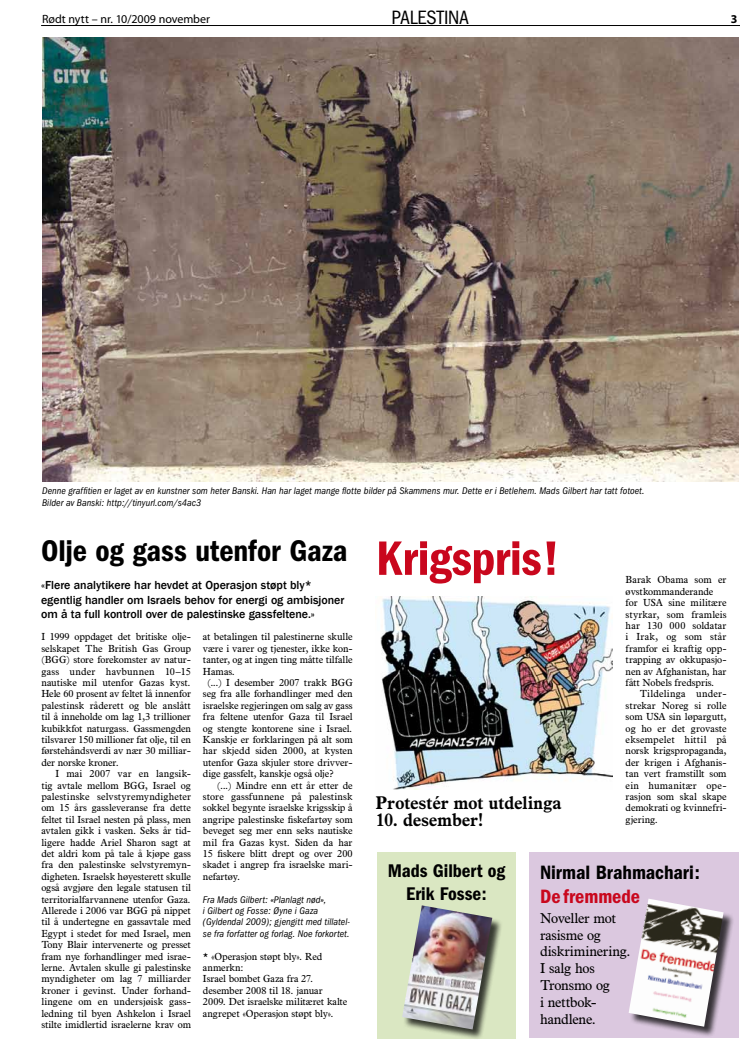
<style>
.page{position:relative;width:740px;height:1049px;background:#fff}
.page>*{position:absolute;margin:0;border:0;box-sizing:border-box;transform-origin:0 0}
.t1{font:600 condensed 50px "Franklin Gothic";letter-spacing:-.005em;color:#c9071d}
.t2{font:600 condensed 31px "Franklin Gothic";letter-spacing:-.005em;color:#000}
.t3{font:600 condensed 20px "Franklin Gothic";letter-spacing:-.005em;color:#000}
.t4{font:600 condensed 20px "Franklin Gothic";color:#c9071d}
.t5{font:condensed 20px "Franklin Gothic";letter-spacing:-.01em;color:#000}
.t6{font:600 condensed 19px/22.9px "Franklin Gothic";letter-spacing:-.005em;color:#000;text-align:center}
.t7{font:700 18px "News Plantin";letter-spacing:-.015em;color:#000}
.t8{font:14px/16.9px "News Plantin";letter-spacing:-.01em;color:#000}
.t9{font:500 12px/14.5px "Franklin Gothic";letter-spacing:-.005em;color:#000}
.t10{font:12px "Myriad";letter-spacing:-.005em;color:#000}
.t11{font:700 12px "Myriad Pro";color:#000}
.t12{font:10px/11.4px "News Plantin";letter-spacing:.005em;color:#000;text-align:justify}
.t13{font:italic condensed 10px/11.4px "Franklin Gothic";letter-spacing:.005em;color:#000}
</style>
<div class="page">
<hr style="left:41px;top:25px;width:699px;height:1px;background:#000">
<img style="left:42px;top:37px;width:696px;height:445px">
<img style="left:380px;top:596px;width:233px;height:193px">
<div style="left:529px;top:852px;width:209px;height:186px;background:#dbc8df"></div>
<div style="left:629px;top:899px;width:105px;height:138px;background:#000;opacity:.75"></div>
<img style="left:629px;top:899px;width:94px;height:128px">
<div style="left:378px;top:852px;width:138px;height:187px;background:#dae7c2"></div>
<div style="left:403px;top:906px;width:100px;height:134px;background:#000;opacity:.75"></div>
<img style="left:402px;top:905px;width:90px;height:124px">
<p class="t10" style="left:42px;top:13px;width:169px">Rødt nytt – nr. 10/2009 november</p>
<h3 class="t5" style="left:391px;top:6px;width:79px">PALESTINA</h3>
<p class="t11" style="left:731px;top:11px;width:8px">3</p>
<p class="t13" style="left:42px;top:485px;width:604px">Denne graffitien er laget av en kunstner som heter Banski. Han har laget mange flotte bilder på Skammens mur. Dette er i Betlehem. Mads Gilbert har tatt fotoet.<br>Bilder av Banski: http://tinyurl.com/s4ac3</p>
<h2 class="t2" style="left:41px;top:533px;width:308px">Olje og gass utenfor Gaza</h2>
<p class="t9" style="left:41px;top:578px;width:305px">«Flere analytikere har hevdet at Operasjon støpt bly* egentlig handler om Israels behov for energi og ambisjoner om å ta full kontroll over de palestinske gassfeltene.»</p>
<p class="t12" style="left:41px;top:631px;width:151px">I 1999 oppdaget det britiske olje&shy;selskapet The British Gas Group (BGG) store forekomster av natur&shy;gass under havbunnen 10–15 nautiske mil utenfor Gazas kyst.<br>Hele 60 prosent av feltet lå innenfor palestinsk råderett og ble anslått til å inneholde om lag 1,3 trillioner kubikkfot naturgass. Gassmengden tilsvarer 150 millioner fat olje, til en førstehåndsverdi av nær 30 milliar&shy;der norske kroner.</p>
<p class="t12" style="left:41px;top:768px;width:151px;text-indent:14px">I mai 2007 var en langsik&shy;tig avtale mellom BGG, Israel og palestinske selvstyremyndigheter om 15 års gassleveranse fra dette feltet til Israel nesten på plass, men avtalen gikk i vasken. Seks år tid&shy;ligere hadde Ariel Sharon sagt at det aldri kom på tale å kjøpe gass fra den palestinske selvstyremyn&shy;digheten. Israelsk høyesterett skulle også avgjøre den legale statusen til territorialfarvannene utenfor Gaza.<br>Allerede i 2006 var BGG på nippet til å undertegne en gassavtale med Egypt i stedet for med Israel, men Tony Blair intervenerte og presset fram nye forhandlinger med israe&shy;lerne. Avtalen skulle gi palestinske myndigheter om lag 7 milliarder kroner i gevinst. Under forhand&shy;lingene om en undersjøisk gass&shy;ledning til byen Ashkelon i Israel stilte imidlertid israelerne krav om</p>
<p class="t12" style="left:203px;top:631px;width:151px">at betalingen til palestinerne skulle</p>
<p class="t12" style="left:203px;top:642px;width:151px">være i varer og tjenester, ikke kon-</p>
<p class="t12" style="left:203px;top:654px;width:151px">tanter, og at ingen ting måtte tilfalle</p>
<p class="t12" style="left:203px;top:665px;width:34px">Hamas.</p>
<p class="t12" style="left:207px;top:676px;width:147px">(...) I desember 2007 trakk BGG</p>
<p class="t12" style="left:203px;top:688px;width:151px">seg fra alle forhandlinger med den</p>
<p class="t12" style="left:203px;top:699px;width:151px">israelske regjeringen om salg av gass</p>
<p class="t12" style="left:203px;top:711px;width:151px">fra feltene utenfor Gaza til Israel</p>
<p class="t12" style="left:203px;top:722px;width:151px">og stengte kontorene sine i Israel.</p>
<p class="t12" style="left:203px;top:733px;width:151px">Kanskje er forklaringen på alt som</p>
<p class="t12" style="left:203px;top:745px;width:151px">har skjedd siden 2000, at kysten</p>
<p class="t12" style="left:203px;top:756px;width:151px">utenfor Gaza skjuler store drivver-</p>
<p class="t12" style="left:203px;top:768px;width:132px">dige gassfelt, kanskje også olje?</p>
<p class="t12" style="left:217px;top:779px;width:137px">(...) Mindre enn ett år etter de</p>
<p class="t12" style="left:203px;top:790px;width:151px">store gassfunnene på palestinsk</p>
<p class="t12" style="left:203px;top:802px;width:151px">sokkel begynte israelske krigsskip å</p>
<p class="t12" style="left:203px;top:813px;width:151px">angripe palestinske fiskefartøy som</p>
<p class="t12" style="left:203px;top:825px;width:151px">beveget seg mer enn seks nautiske</p>
<p class="t12" style="left:203px;top:836px;width:151px">mil fra Gazas kyst. Siden da har</p>
<p class="t12" style="left:203px;top:847px;width:151px">15 fiskere blitt drept og over 200</p>
<p class="t12" style="left:203px;top:859px;width:151px">skadet i angrep fra israelske mari-</p>
<p class="t12" style="left:203px;top:870px;width:39px">nefartøy.</p>
<p class="t13" style="left:203px;top:893px;width:149px">Fra Mads Gilbert: «Planlagt nød»,<br>i Gilbert og Fosse: Øyne i Gaza (Gyldendal 2009); gjengitt med tillatel&shy;se fra forfatter og forlag. Noe forkortet.</p>
<p class="t12" style="left:203px;top:950px;width:146px;text-align:left">* «Operasjon støpt bly». Red anmerkn:<br>Israel bombet Gaza fra 27. desember 2008 til 18. januar<br>2009. Det israelske militæret kalte angrepet «Operasjon støpt bly».</p>
<h1 class="t1" style="left:376px;top:530px;width:185px">Krigspris!</h1>
<p class="t12" style="left:626px;top:574px;width:102px;text-align:left">Barak Obama som er øvstkommanderande for USA sine militære styrkar, som framleis har 130 000 soldatar i Irak, og som står framfor ei kraftig opp&shy;trapping av okkupasjo&shy;nen av Afghanistan, har fått Nobels fredspris.</p>
<p class="t12" style="left:626px;top:688px;width:102px;text-indent:14px">Tildelinga under&shy;strekar Noreg si rolle som USA sin løpargutt, og ho er det grovaste eksempelet hittil på norsk krigspropaganda, der krigen i Afghanis&shy;tan vert framstillt som ein humanitær ope&shy;rasjon som skal skape demokrati og kvinnefri&shy;gjering.</p>
<h3 class="t7" style="left:376px;top:792px;width:187px">Protestér mot utdelinga</h3>
<h3 class="t7" style="left:376px;top:809px;width:109px">10. desember!</h3>
<h3 class="t3" style="left:540px;top:861px;width:161px">Nirmal Brahmachari:</h3>
<h3 class="t4" style="left:540px;top:885px;width:101px">De fremmede</h3>
<h3 class="t8" style="left:540px;top:909px;width:92px">Noveller mot rasisme og diskriminering.<br>I salg hos<br>Tronsmo og<br>i nettbok&shy;handlene.</h3>
<h3 class="t6" style="left:388px;top:860px;width:119px">Mads Gilbert og<br>Erik Fosse:</h3>
</div>
